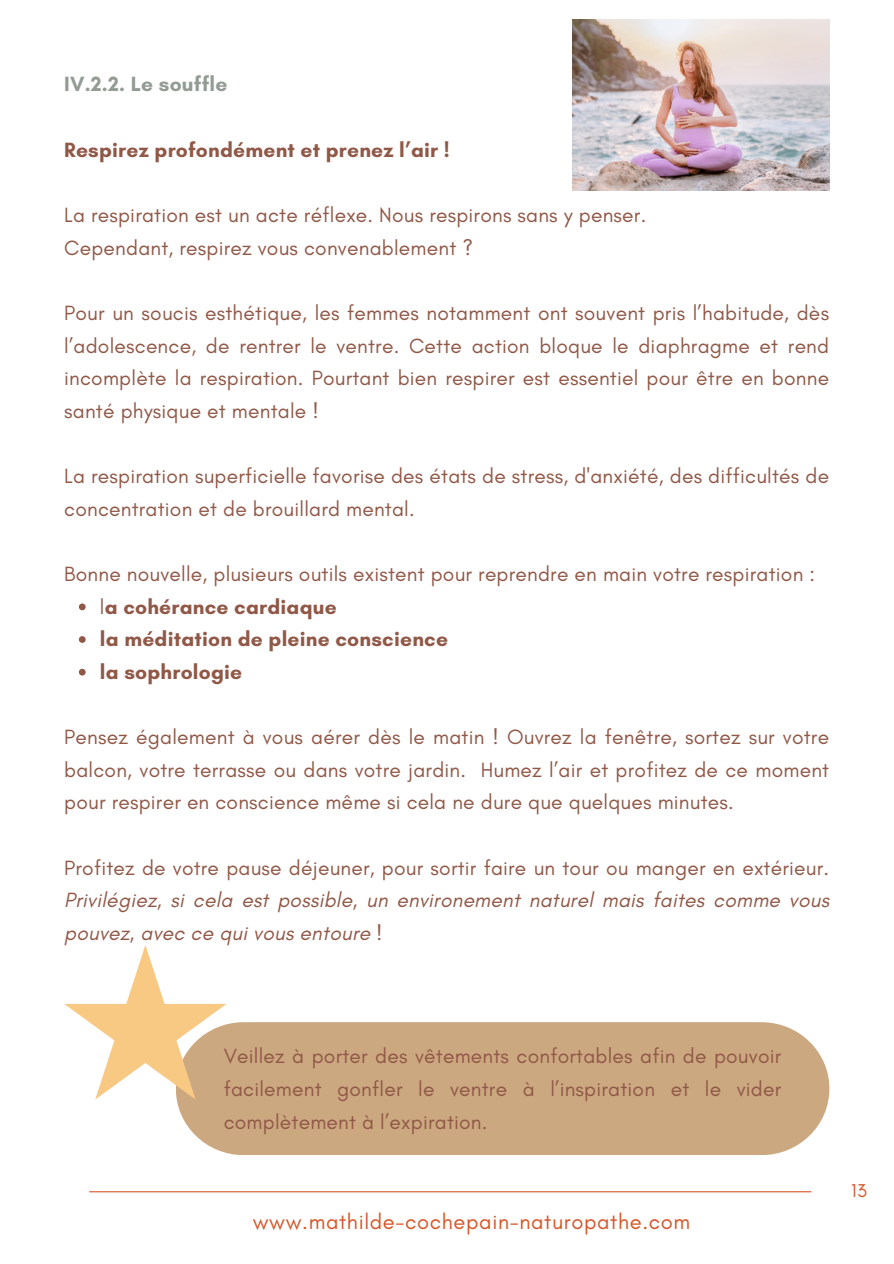
<style>
.page{position:relative;width:894px;height:1264px;background:#fff}
.page>*{position:absolute;margin:0;border:0;box-sizing:border-box;transform-origin:0 0}
.t1{font:21.9px "Glacial Indifference";letter-spacing:.03em;color:#d85528}
.t2{font:21px/32.7px "Glacial Indifference";letter-spacing:.01em;color:#905847;text-align:justify}
.t3{font:italic 21px/32.7px "Glacial Indifference";letter-spacing:.01em;color:#905847;text-align:justify}
.t4{font:700 21px "Glacial Indifference";letter-spacing:.01em;color:#905847}
.t5{font:700 21px "Glacial Indifference";letter-spacing:.01em;color:#929c93}
.t6{font:18.9px "Glacial Indifference";color:#d85528}
.s1{font-weight:400}
.s2{font-style:normal}
</style>
<div class="page">
<svg style="left:79px;top:603px;width:7px;height:7px"></svg>
<svg style="left:79px;top:636px;width:7px;height:7px"></svg>
<svg style="left:79px;top:668px;width:7px;height:7px"></svg>
<hr style="left:89px;top:1191px;width:722px;height:1px;background:#d85528">
<img style="left:572px;top:20px;width:257px;height:171px">
<div style="left:176px;top:1022px;width:653px;height:133px;background:#cca881"></div>
<svg style="left:64px;top:945px;width:162px;height:154px"></svg>
<p class="t5" style="left:64px;top:71px;width:165px">IV.2.2. Le souffle</p>
<h1 class="t4" style="left:64px;top:137px;width:387px">Respirez profondément et prenez l’air !</h1>
<h1 class="t2" style="left:64px;top:198px;width:583px">La respiration est un acte réflexe. Nous respirons sans y penser.</h1>
<p class="t2" style="left:64px;top:231px;width:410px">Cependant, respirez vous convenablement ?</p>
<p class="t2" style="left:64px;top:296px;width:766px">Pour un soucis esthétique, les femmes notamment ont souvent pris l’habitude, dès l’adolescence, de rentrer le ventre. Cette action bloque le diaphragme et rend incomplète la respiration. Pourtant bien respirer est essentiel pour être en bonne santé physique et mentale !</p>
<p class="t2" style="left:64px;top:459px;width:766px">La respiration superficielle favorise des états de stress, d'anxiété, des difficultés de concentration et de brouillard mental.</p>
<p class="t2" style="left:64px;top:557px;width:752px">Bonne nouvelle, plusieurs outils existent pour reprendre en main votre respiration :</p>
<p class="t4" style="left:100px;top:593px;width:238px"><span class="s1">l</span>a cohérance cardiaque</p>
<p class="t4" style="left:100px;top:626px;width:349px">la méditation de pleine conscience</p>
<p class="t4" style="left:100px;top:659px;width:144px">la sophrologie</p>
<p class="t2" style="left:64px;top:720px;width:766px">Pensez également à vous aérer dès le matin ! Ouvrez la fenêtre, sortez sur votre balcon, votre terrasse ou dans votre jardin. Humez l’air et profitez de ce moment pour respirer en conscience même si cela ne dure que quelques minutes.</p>
<p class="t3" style="left:64px;top:851px;width:766px"><span class="s2">Profitez de votre pause déjeuner, pour sortir faire un tour ou manger en extérieur.<br></span>Privilégiez, si cela est possible, un environement naturel mais faites comme vous pouvez, avec ce qui vous entoure !</p>
<p class="t2" style="left:224px;top:1039px;width:559px">Veillez à porter des vêtements confortables afin de pouvoir facilement gonfler le ventre à l’inspiration et le vider complètement à l’expiration.</p>
<p class="t1" style="left:253px;top:1207px;width:439px">www.mathilde-cochepain-naturopathe.com</p>
<p class="t6" style="left:850px;top:1178px;width:17px">13</p>
</div>
